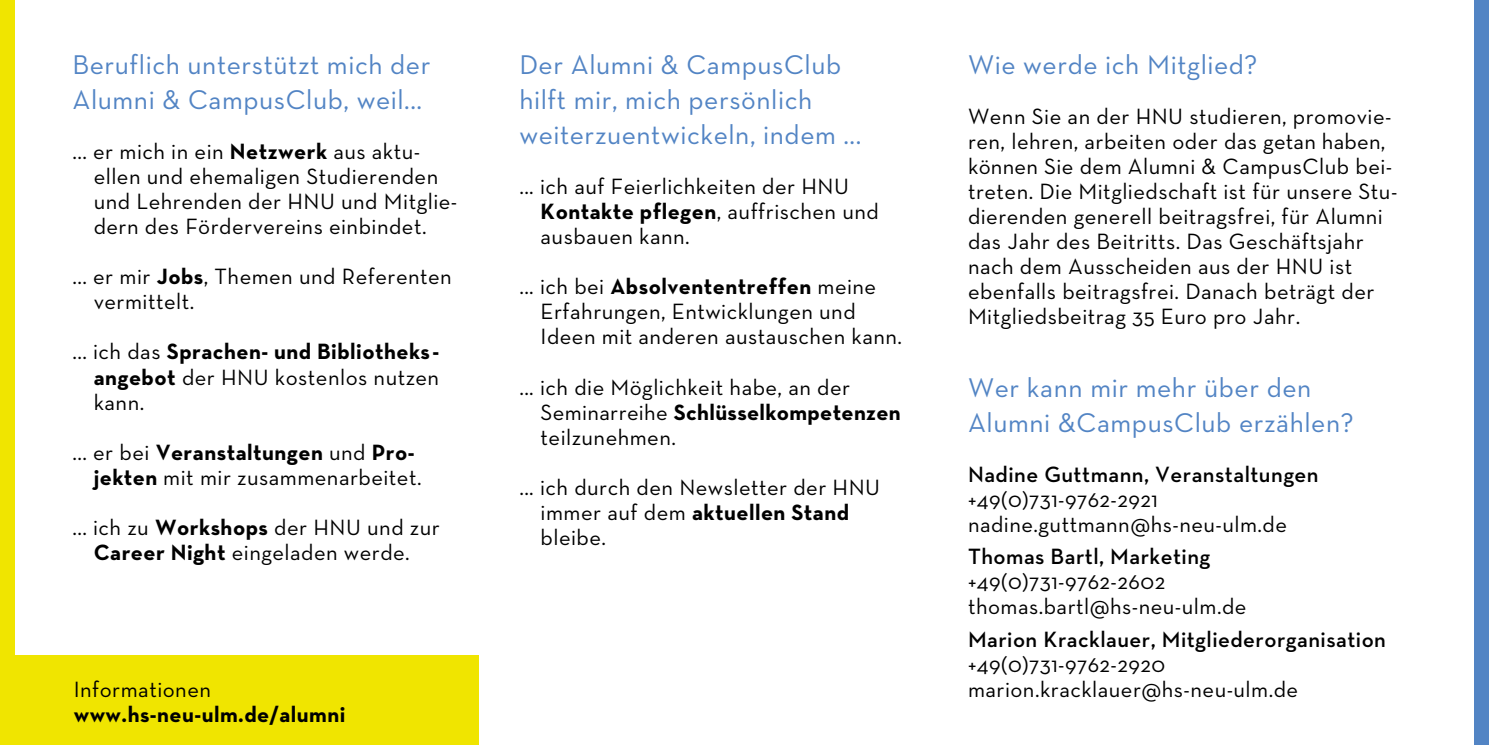
<style>
.page{position:relative;width:1489px;height:745px;background:#fff}
.page>*{position:absolute;margin:0;border:0;box-sizing:border-box;transform-origin:0 0}
.t1{font:27.5px/35px "Neutraface Text";letter-spacing:.02em;color:#5284c4}
.t2{font:22.5px/25px "Neutraface Text";letter-spacing:.02em;color:#000}
.t3{font:600 22.5px "Neutraface Text";letter-spacing:.02em;color:#000}
.t4{font:700 22.5px "Neutraface Text";letter-spacing:.02em;color:#000}
.s1{font-weight:700}
</style>
<div class="page">
<div style="left:0;top:0;width:14px;height:744px;background:#f0e500"></div>
<div style="left:1474px;top:0;width:14px;height:744px;background:#5284c4"></div>
<div style="left:0;top:655px;width:478px;height:89px;background:#f0e500"></div>
<p class="t1" style="left:72px;top:47px;width:359px">Beruflich unterstützt mich der<br>Alumni &amp; CampusClub, weil...</p>
<p class="t2" style="left:94px;top:139px;width:365px;text-indent:-21px">... er mich in ein <span class="s1">Netzwerk</span> aus aktu&shy;ellen und ehemaligen Studierenden und Lehrenden der HNU und Mitglie&shy;dern des Fördervereins einbindet.</p>
<p class="t2" style="left:94px;top:264px;width:359px;text-indent:-21px">... er mir <span class="s1">Jobs</span>, Themen und Referenten vermittelt.</p>
<p class="t2" style="left:94px;top:339px;width:347px;text-align:justify;text-indent:-21px">... ich das <span class="s1">Sprachen- und Bibliotheks&shy;angebot</span> der HNU kostenlos nutzen kann.</p>
<p class="t2" style="left:94px;top:439px;width:329px;text-indent:-21px">... er bei <span class="s1">Veranstaltungen</span> und <span class="s1">Pro&shy;jekten</span> mit mir zusammenarbeitet.</p>
<p class="t2" style="left:72px;top:514px;width:369px;text-align:center">... ich zu <span class="s1">Workshops</span> der HNU und zur<br><span class="s1">Career Night</span> eingeladen werde.</p>
<p class="t2" style="left:74px;top:675px;width:139px">Informationen</p>
<p class="t4" style="left:74px;top:699px;width:273px">www.hs-neu-ulm.de/alumni</p>
<p class="t1" style="left:519px;top:47px;width:343px">Der Alumni &amp; CampusClub hilft mir, mich persönlich weiterzuentwickeln, indem ...</p>
<p class="t2" style="left:540px;top:174px;width:340px;text-indent:-21px">... ich auf Feierlichkeiten der HNU<br><span class="s1">Kontakte pflegen</span>, auffrischen und ausbauen kann.</p>
<p class="t2" style="left:540px;top:274px;width:363px;text-indent:-21px">... ich bei <span class="s1">Absolvententreffen</span> meine<br>Erfahrungen, Entwicklungen und<br>Ideen mit anderen austauschen kann.</p>
<p class="t2" style="left:540px;top:374px;width:362px;text-indent:-21px">... ich die Möglichkeit habe, an der<br>Seminarreihe <span class="s1">Schlüsselkompetenzen </span>teilzunehmen.</p>
<p class="t2" style="left:540px;top:474px;width:341px;text-indent:-21px">... ich durch den Newsletter der HNU immer auf dem <span class="s1">aktuellen Stand </span>bleibe.</p>
<p class="t1" style="left:967px;top:47px;width:291px">Wie werde ich Mitglied?</p>
<p class="t2" style="left:967px;top:104px;width:431px">Wenn Sie an der HNU studieren, promovie&shy;ren, lehren, arbeiten oder das getan haben, können Sie dem Alumni &amp; CampusClub bei&shy;treten. Die Mitgliedschaft ist für unsere Stu&shy;dierenden generell beitragsfrei, für Alumni das Jahr des Beitritts. Das Geschäftsjahr nach dem Ausscheiden aus der HNU ist ebenfalls beitragsfrei. Danach beträgt der Mitgliedsbeitrag 35 Euro pro Jahr.</p>
<p class="t1" style="left:967px;top:369px;width:387px">Wer kann mir mehr über den<br>Alumni &amp;CampusClub erzählen?</p>
<p class="t3" style="left:967px;top:460px;width:352px">Nadine Guttmann, Veranstaltungen</p>
<p class="t2" style="left:967px;top:486px;width:320px">+49(0)731-9762-2921 nadine.guttmann@hs-neu-ulm.de</p>
<p class="t3" style="left:967px;top:542px;width:244px">Thomas Bartl, Marketing</p>
<p class="t2" style="left:967px;top:568px;width:280px">+49(0)731-9762-2602 thomas.bartl@hs-neu-ulm.de</p>
<p class="t3" style="left:967px;top:624px;width:419px">Marion Kracklauer, Mitgliederorganisation</p>
<p class="t2" style="left:967px;top:650px;width:332px">+49(0)731-9762-2920 marion.kracklauer@hs-neu-ulm.de</p>
</div>
